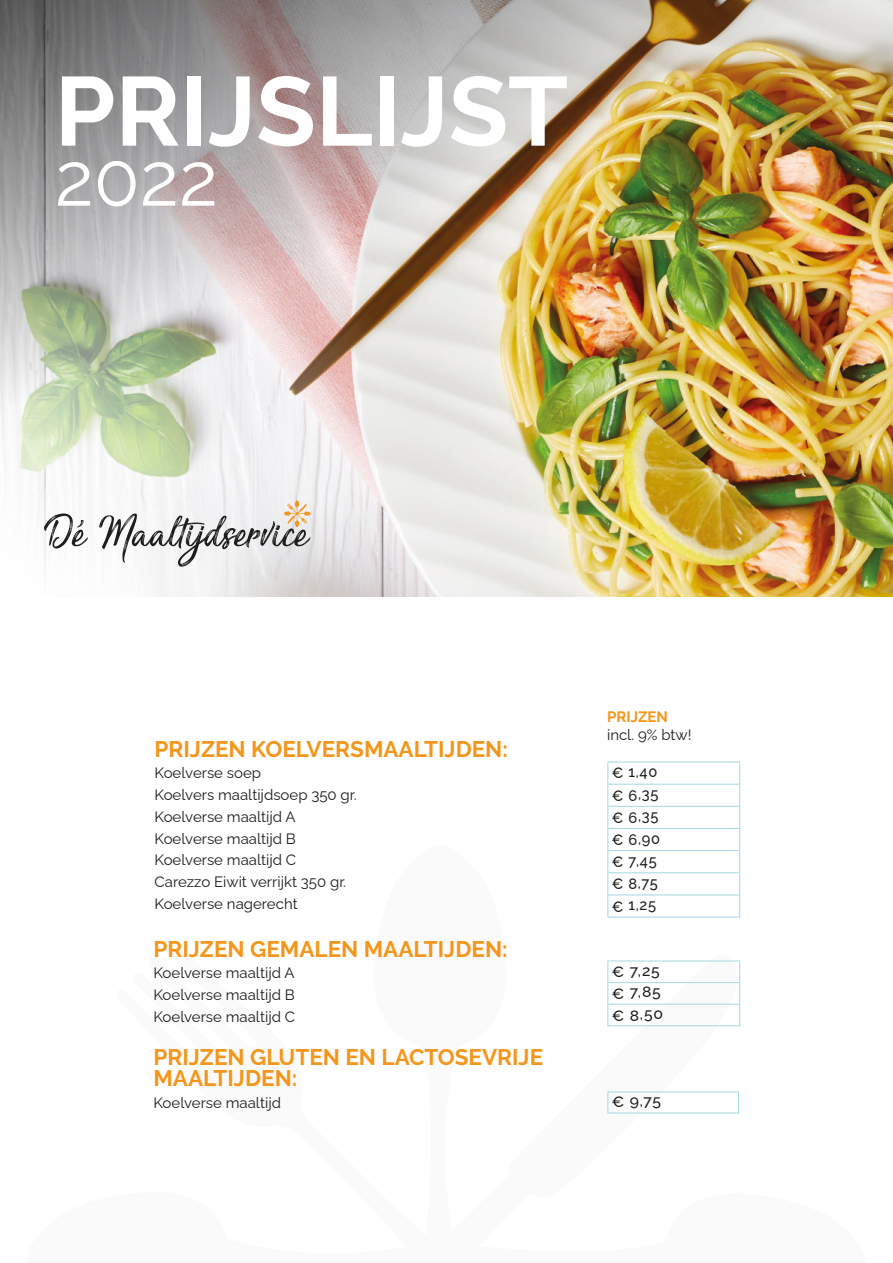
<style>
.page{position:relative;width:893px;height:1263px;background:#fff}
.page>*{position:absolute;margin:0;border:0;box-sizing:border-box;transform-origin:0 0}
.t1{font:700 97.5px "Raleway";color:#fff}
.t2{font:100 75px "Raleway";color:#fff}
.t3{font:700 22.5px/21px "Raleway";color:#f4961b}
.t4{font:100 15px/21.8px "Raleway";color:#1d1d1b}
.t5{font:100 15px/22.2px "Raleway";letter-spacing:.05em;color:#1d1d1b}
.t6{font:100 15px/21.6px "Raleway";color:#1d1d1b;scale:1.04 1}
.t7{font:700 15px "Raleway";color:#f4961b}
</style>
<div class="page">
<img style="left:43px;top:499px;width:850px;height:98px">
<img style="left:0;top:0;width:893px;height:499px">
<svg style="left:99px;top:500px;width:212px;height:67px"></svg>
<svg style="left:44px;top:513px;width:44px;height:35px"></svg>
<hr style="left:607px;top:960px;width:133px;height:1px;background:#a5d8e4">
<hr style="left:608px;top:982px;width:131px;height:1px;background:#a5d8e4">
<hr style="left:608px;top:1004px;width:131px;height:1px;background:#a5d8e4">
<hr style="left:607px;top:1025px;width:133px;height:1px;background:#a5d8e4">
<svg style="left:607px;top:961px;width:1px;height:64px"></svg>
<svg style="left:739px;top:961px;width:1px;height:64px"></svg>
<hr style="left:607px;top:761px;width:133px;height:1px;background:#a5d8e4">
<hr style="left:608px;top:784px;width:131px;height:1px;background:#a5d8e4">
<hr style="left:608px;top:806px;width:131px;height:1px;background:#a5d8e4">
<hr style="left:608px;top:828px;width:131px;height:1px;background:#a5d8e4">
<hr style="left:608px;top:850px;width:131px;height:1px;background:#a5d8e4">
<hr style="left:608px;top:872px;width:131px;height:1px;background:#a5d8e4">
<hr style="left:608px;top:894px;width:131px;height:1px;background:#a5d8e4">
<hr style="left:607px;top:916px;width:133px;height:1px;background:#a5d8e4">
<svg style="left:607px;top:762px;width:1px;height:154px"></svg>
<svg style="left:739px;top:762px;width:1px;height:154px"></svg>
<div style="left:607px;top:1091px;width:132px;height:22px;border:1px solid #a5d8e4"></div>
<h1 class="t1" style="left:55px;top:56px;width:515px">PRIJSLIJST</h1>
<h2 class="t2" style="left:55px;top:150px;width:165px">2022</h2>
<h3 class="t3" style="left:155px;top:738px;width:355px">PRIJZEN KOELVERSMAALTIJDEN:</h3>
<p class="t4" style="left:155px;top:764px;width:203px">Koelverse soep<br>Koelvers maaltijdsoep 350 gr.<br>Koelverse maaltijd A<br>Koelverse maaltijd B<br>Koelverse maaltijd C<br>Carezzo Eiwit verrijkt 350 gr.<br>Koelverse nagerecht</p>
<h3 class="t3" style="left:153px;top:938px;width:356px">PRIJZEN GEMALEN MAALTIJDEN:</h3>
<p class="t4" style="left:153px;top:963px;width:143px;text-align:justify">Koelverse maaltijd A Koelverse maaltijd B Koelverse maaltijd C</p>
<h3 class="t3" style="left:153px;top:1047px;width:391px">PRIJZEN GLUTEN EN LACTOSEVRIJE<br>MAALTIJDEN:</h3>
<p class="t4" style="left:153px;top:1093px;width:129px">Koelverse maaltijd</p>
<p class="t7" style="left:607px;top:708px;width:62px">PRIJZEN</p>
<p class="t4" style="left:607px;top:725px;width:86px">incl. 9% btw!</p>
<p class="t5" style="left:612px;top:762px;width:50px">€ 1,40 € 6,35 € 6,35 € 6,90 € 7,45 € 8,75 € 1,25</p>
<p class="t6" style="left:612px;top:961px;width:51px">€ 7,25 € 7,85 € 8,50</p>
<p class="t6" style="left:612px;top:1091px;width:49px">€ 9,75</p>
</div>
